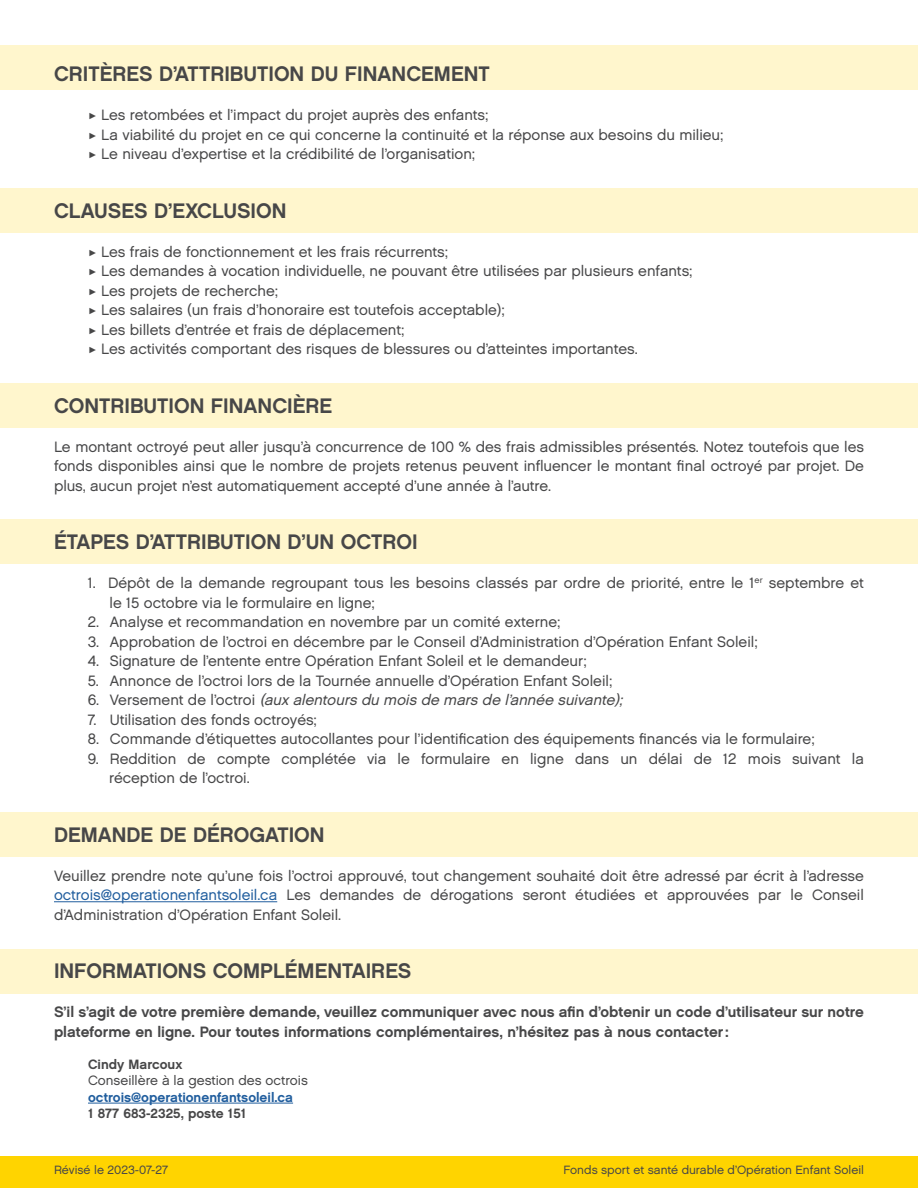
<style>
.page{position:relative;width:918px;height:1188px;background:#fff}
.page>*{position:absolute;margin:0;border:0;box-sizing:border-box;transform-origin:0 0}
.t1{font:21px "Chalet New York Nineteen Sixty";color:#474748}
.t2{font:15px/19.5px "Chalet London Nineteen Sixty";color:#474748}
.t3{font:15px/19.5px "Chalet New York Nineteen Sixty";color:#474748}
.t4{font:13.5px "Chalet New York Nineteen Sixty";color:#474748}
.t5{font:13.5px "Chalet New York Nineteen Sixty";color:#215e9e}
.t6{font:13.5px "Chalet London Nineteen Sixty";color:#474748}
.t7{font:12px "Chalet London Nineteen Sixty";color:#474748}
.s1{font-family:"Montserrat";font-weight:600}
.s2{font-style:italic}
.s3{color:#215e9e}
</style>
<div class="page">
<div style="left:0;top:1156px;width:918px;height:32px;background:#ffd400"></div>
<div style="left:0;top:46px;width:918px;height:44px;background:#fff6cd"></div>
<div style="left:0;top:949px;width:918px;height:45px;background:#fff6cd"></div>
<div style="left:0;top:189px;width:918px;height:44px;background:#fff6cd"></div>
<div style="left:0;top:520px;width:918px;height:44px;background:#fff6cd"></div>
<hr style="left:88px;top:1103px;width:205px;height:1px;background:#215e9e">
<div style="left:0;top:383px;width:918px;height:45px;background:#fff6cd"></div>
<div style="left:0;top:812px;width:918px;height:45px;background:#fff6cd"></div>
<hr style="left:54px;top:901px;width:223px;height:1px;background:#215e9e">
<h1 class="t1" style="left:54px;top:61px;width:437px">CRITÈRES D’ATTRIBUTION DU FINANCEMENT</h1>
<p class="t2" style="left:88px;top:105px;width:637px"><span class="s1">▶</span> Les retombées et l’impact du projet auprès des enfants;<br><span class="s1">▶</span> La viabilité du projet en ce qui concerne la continuité et la réponse aux besoins du milieu; <span class="s1">▶</span> Le niveau d’expertise et la crédibilité de l’organisation;</p>
<h1 class="t1" style="left:54px;top:197px;width:234px">CLAUSES D’EXCLUSION</h1>
<p class="t2" style="left:88px;top:242px;width:606px"><span class="s1">▶</span> Les frais de fonctionnement et les frais récurrents;<br><span class="s1">▶</span> Les demandes à vocation individuelle, ne pouvant être utilisées par plusieurs enfants; <span class="s1">▶</span> Les projets de recherche;<br><span class="s1">▶</span> Les salaires (un frais d’honoraire est toutefois acceptable);<br><span class="s1">▶</span> Les billets d’entrée et frais de déplacement;<br><span class="s1">▶</span> Les activités comportant des risques de blessures ou d’atteintes importantes.</p>
<h1 class="t1" style="left:54px;top:392px;width:280px">CONTRIBUTION FINANCIÈRE</h1>
<p class="t2" style="left:54px;top:437px;width:812px;text-align:justify">Le montant octroyé peut aller jusqu’à concurrence de 100 % des frais admissibles présentés. Notez toutefois que les fonds disponibles ainsi que le nombre de projets retenus peuvent influencer le montant final octroyé par projet. De plus, aucun projet n’est automatiquement accepté d’une année à l’autre.</p>
<h1 class="t1" style="left:54px;top:529px;width:365px">ÉTAPES D’ATTRIBUTION D’UN OCTROI</h1>
<p class="t2" style="left:110px;top:573px;width:756px;text-indent:-22px">1. Dépôt de la demande regroupant tous les besoins classés par ordre de priorité, entre le 1<sup>er</sup> septembre et le 15 octobre via le formulaire en ligne;</p>
<p class="t2" style="left:88px;top:612px;width:474px">2. Analyse et recommandation en novembre par un comité externe;</p>
<p class="t2" style="left:88px;top:632px;width:672px">3. Approbation de l’octroi en décembre par le Conseil d’Administration d’Opération Enfant Soleil;</p>
<p class="t2" style="left:88px;top:651px;width:501px">4. Signature de l’entente entre Opération Enfant Soleil et le demandeur;</p>
<p class="t2" style="left:88px;top:671px;width:540px">5. Annonce de l’octroi lors de la Tournée annuelle d’Opération Enfant Soleil;<br>6 . Ve r s e m e n t d e l ’o c t r o i <span class="s2">(aux alentours du mois de mars de l’année suivante);</span></p>
<p class="t2" style="left:88px;top:710px;width:231px">7. Utilisation des fonds octroyés;</p>
<p class="t2" style="left:88px;top:729px;width:729px">8. Commande d’étiquettes autocollantes pour l’identification des équipements financés via le formulaire;</p>
<p class="t2" style="left:109px;top:749px;width:756px;text-indent:-21px">9. Reddition de compte complétée via le formulaire en ligne dans un délai de 12 mois suivant la réception de l’octroi.</p>
<h1 class="t1" style="left:54px;top:821px;width:272px">DEMANDE DE DÉROGATION</h1>
<p class="t2" style="left:54px;top:866px;width:812px;text-align:justify">Veuillez prendre note qu’une fois l’octroi approuvé, tout changement souhaité doit être adressé par écrit à l’adresse <span class="s3">octrois@operationenfantsoleil.ca</span> Les demandes de dérogations seront étudiées et approuvées par le Conseil d’Administration d’Opération Enfant Soleil.</p>
<h1 class="t1" style="left:54px;top:958px;width:359px">INFORMATIONS COMPLÉMENTAIRES</h1>
<p class="t3" style="left:54px;top:1002px;width:811px">S’il s’agit de votre première demande, veuillez communiquer avec nous afin d’obtenir un code d’utilisateur sur notre plateforme en ligne. Pour toutes informations complémentaires, n’hésitez pas à nous contacter:</p>
<p class="t4" style="left:88px;top:1056px;width:96px">Cindy Marcoux</p>
<p class="t6" style="left:88px;top:1072px;width:221px">Conseillère à la gestion des octrois</p>
<p class="t5" style="left:88px;top:1089px;width:207px">octrois@operationenfantsoleil.ca</p>
<p class="t4" style="left:88px;top:1105px;width:160px">1 877 683-2325, poste 151</p>
<p class="t7" style="left:54px;top:1163px;width:116px">Révisé le 2023-07-27</p>
<p class="t7" style="left:563px;top:1163px;width:302px">Fonds sport et santé durable d’Opération Enfant Soleil</p>
</div>
